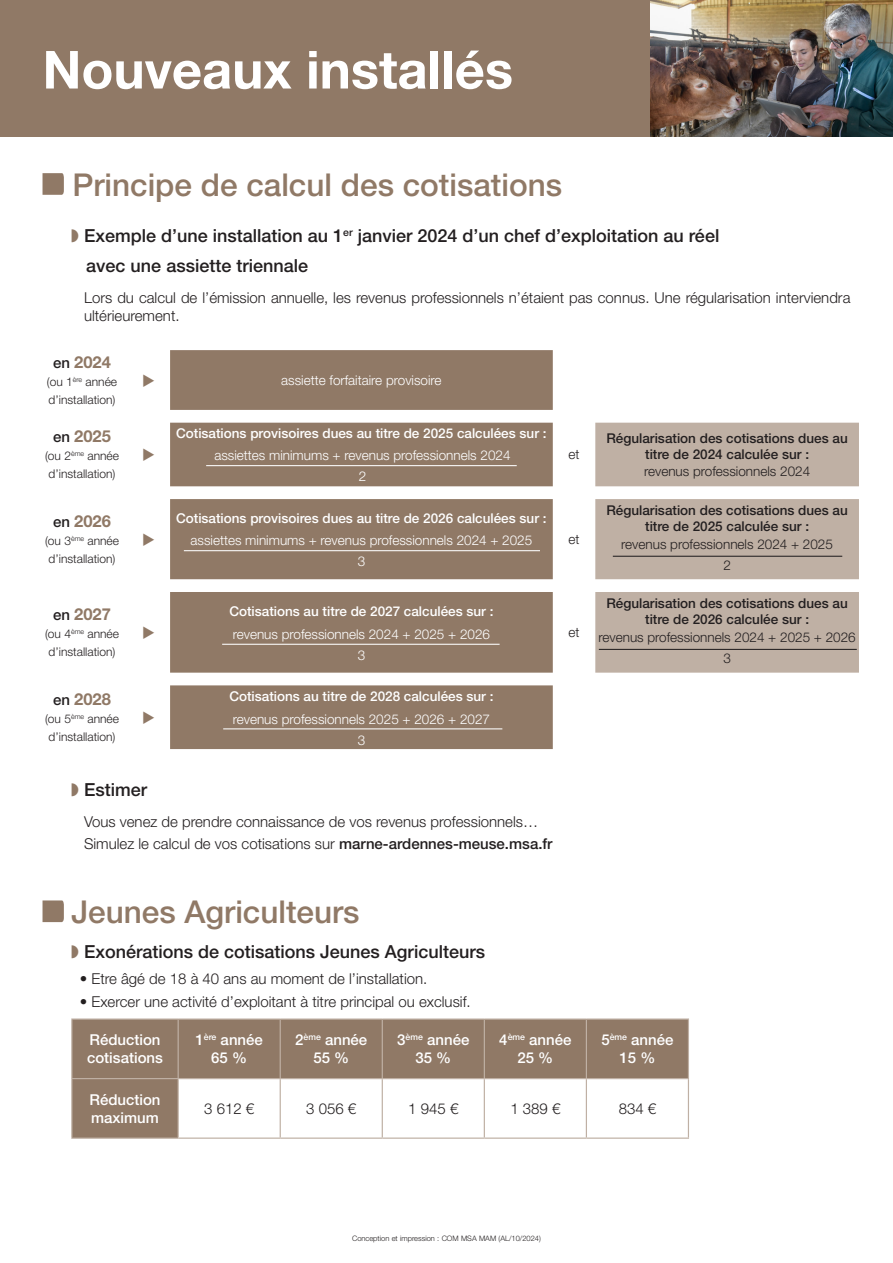
<style>
.page{position:relative;width:893px;height:1263px;background:#fff}
.page>*{position:absolute;margin:0;border:0;box-sizing:border-box;transform-origin:0 0}
.Titre_1{font:700 52.5px "Helvetica Neue LT Std";color:#fff}
.Titre_1-2{font:500 31.5px "Helvetica Neue LT Std";color:#907966}
.t1{font:500 18px "Helvetica Neue LT Std";color:#231f20}
.t2{font:700 16.5px "Helvetica Neue LT Std";color:#907966}
.t3{font:300 15px/18px "Helvetica Neue LT Std";color:#231f20}
.t4{font:500 15px/18px "Helvetica Neue LT Std";color:#fff;text-align:center}
.t5{font:300 13.5px "Helvetica Neue LT Std";color:#fff}
.t6{font:500 13.5px "Helvetica Neue LT Std";color:#fff}
.t7{font:500 13.5px/16.5px "Helvetica Neue LT Std";color:#231f20;text-align:center}
.t8{font:300 13.5px "Helvetica Neue LT Std";color:#231f20}
.t9{font:300 12px/18px "Helvetica Neue LT Std";color:#231f20}
.t10{font:300 7.5px "Helvetica Neue LT Std";color:#231f20}
.s1{font-weight:500;font-size:15px;color:#231f20}
.s2{font-weight:500}
</style>
<div class="page">
<svg style="left:43px;top:173px;width:21px;height:22px"></svg>
<svg style="left:170px;top:350px;width:383px;height:399px;background:#9e8a7a"></svg>
<svg style="left:595px;top:423px;width:264px;height:250px;background:#c5b8ad"></svg>
<hr style="left:206px;top:465px;width:311px;height:1px;background:#fff">
<hr style="left:184px;top:550px;width:356px;height:1px;background:#fff">
<hr style="left:613px;top:556px;width:229px;height:1px;background:#231f20">
<hr style="left:222px;top:644px;width:278px;height:1px;background:#fff">
<hr style="left:599px;top:649px;width:258px;height:1px;background:#231f20">
<hr style="left:223px;top:728px;width:279px;height:1px;background:#fff">
<div style="left:72px;top:1020px;width:616px;height:117px;background:#907966"></div>
<svg style="left:179px;top:1079px;width:509px;height:58px"></svg>
<hr style="left:71px;top:1020px;width:1px;height:58px;background:#bfb0a4">
<hr style="left:71px;top:1018px;width:107px;height:2px;background:#bfb0a4">
<hr style="left:178px;top:1020px;width:1px;height:58px;background:#bfb0a4">
<hr style="left:178px;top:1018px;width:102px;height:2px;background:#bfb0a4">
<hr style="left:280px;top:1020px;width:1px;height:58px;background:#bfb0a4">
<hr style="left:280px;top:1018px;width:102px;height:2px;background:#bfb0a4">
<hr style="left:382px;top:1018px;width:102px;height:2px;background:#bfb0a4">
<hr style="left:484px;top:1018px;width:102px;height:2px;background:#bfb0a4">
<hr style="left:586px;top:1018px;width:103px;height:2px;background:#bfb0a4">
<hr style="left:382px;top:1020px;width:1px;height:58px;background:#bfb0a4">
<hr style="left:484px;top:1020px;width:1px;height:58px;background:#bfb0a4">
<hr style="left:586px;top:1020px;width:1px;height:58px;background:#bfb0a4">
<hr style="left:688px;top:1020px;width:1px;height:58px;background:#bfb0a4">
<hr style="left:71px;top:1079px;width:1px;height:58px;background:#bfb0a4">
<hr style="left:71px;top:1078px;width:107px;height:1px;background:#bfb0a4">
<hr style="left:71px;top:1137px;width:107px;height:2px;background:#bfb0a4">
<hr style="left:178px;top:1079px;width:1px;height:58px;background:#bfb0a4">
<hr style="left:178px;top:1078px;width:102px;height:1px;background:#bfb0a4">
<hr style="left:178px;top:1137px;width:102px;height:2px;background:#bfb0a4">
<hr style="left:280px;top:1079px;width:1px;height:58px;background:#bfb0a4">
<hr style="left:280px;top:1078px;width:102px;height:1px;background:#bfb0a4">
<hr style="left:280px;top:1137px;width:102px;height:2px;background:#bfb0a4">
<hr style="left:382px;top:1079px;width:1px;height:58px;background:#bfb0a4">
<hr style="left:382px;top:1078px;width:102px;height:1px;background:#bfb0a4">
<hr style="left:382px;top:1137px;width:102px;height:2px;background:#bfb0a4">
<hr style="left:484px;top:1079px;width:1px;height:58px;background:#bfb0a4">
<hr style="left:484px;top:1078px;width:102px;height:1px;background:#bfb0a4">
<hr style="left:484px;top:1137px;width:102px;height:2px;background:#bfb0a4">
<hr style="left:586px;top:1079px;width:1px;height:58px;background:#bfb0a4">
<hr style="left:586px;top:1078px;width:103px;height:1px;background:#bfb0a4">
<hr style="left:688px;top:1079px;width:1px;height:58px;background:#bfb0a4">
<hr style="left:586px;top:1137px;width:103px;height:2px;background:#bfb0a4">
<svg style="left:43px;top:900px;width:21px;height:22px"></svg>
<div style="left:0;top:0;width:893px;height:136px;background:#907966"></div>
<img style="left:651px;top:0;width:242px;height:136px">
<p class="Titre_1" style="left:43px;top:37px;width:472px">Nouveaux installés</p>
<p class="Titre_1-2" style="left:72px;top:166px;width:491px">Principe de calcul des cotisations</p>
<p class="t1" style="left:84px;top:225px;width:637px">Exemple d’une installation au 1<sup>er</sup> janvier 2024 d’un chef d’exploitation au réel</p>
<p class="t1" style="left:86px;top:255px;width:223px">avec une assiette triennale</p>
<p class="t3" style="left:84px;top:288px;width:768px">Lors du calcul de l’émission annuelle, les revenus professionnels n’étaient pas connus. Une régularisation interviendra ultérieurement.</p>
<p class="t2" style="left:53px;top:352px;width:59px"><span class="s1">en</span> 2024</p>
<p class="t9" style="left:47px;top:372px;width:72px">(ou 1<sup>ère</sup> année d’installation)</p>
<p class="t5" style="left:281px;top:372px;width:162px">assiette forfaitaire provisoire</p>
<p class="t2" style="left:53px;top:426px;width:59px"><span class="s1">en</span> 2025</p>
<p class="t9" style="left:45px;top:447px;width:76px">(ou 2<sup>ème</sup> année d’installation)</p>
<p class="t6" style="left:176px;top:425px;width:372px">Cotisations provisoires dues au titre de 2025 calculées sur :</p>
<p class="t5" style="left:214px;top:447px;width:298px">assiettes minimums + revenus professionnels 2024</p>
<p class="t5" style="left:359px;top:468px;width:9px">2</p>
<p class="t2" style="left:53px;top:511px;width:59px"><span class="s1">en</span> 2026</p>
<p class="t9" style="left:45px;top:531px;width:76px">(ou 3<sup>ème</sup> année d’installation)</p>
<p class="t2" style="left:53px;top:604px;width:59px"><span class="s1">en</span> 2027</p>
<p class="t9" style="left:45px;top:625px;width:76px">(ou 4<sup>ème</sup> année d’installation)</p>
<p class="t2" style="left:53px;top:689px;width:59px"><span class="s1">en</span> 2028</p>
<p class="t9" style="left:45px;top:710px;width:76px">(ou 5<sup>ème</sup> année d’installation)</p>
<p class="t6" style="left:176px;top:510px;width:372px">Cotisations provisoires dues au titre de 2026 calculées sur :</p>
<p class="t5" style="left:191px;top:532px;width:343px">assiettes minimums + revenus professionnels 2024 + 2025</p>
<p class="t5" style="left:358px;top:553px;width:9px">3</p>
<p class="t6" style="left:229px;top:603px;width:266px">Cotisations au titre de 2027 calculées sur :</p>
<p class="t5" style="left:233px;top:626px;width:259px">revenus professionnels 2024 + 2025 + 2026</p>
<p class="t5" style="left:358px;top:647px;width:9px">3</p>
<p class="t6" style="left:229px;top:688px;width:266px">Cotisations au titre de 2028 calculées sur :</p>
<p class="t5" style="left:233px;top:711px;width:259px">revenus professionnels 2025 + 2026 + 2027</p>
<p class="t5" style="left:358px;top:732px;width:9px">3</p>
<p class="t1" style="left:84px;top:779px;width:65px">Estimer</p>
<p class="t3" style="left:84px;top:812px;width:456px">Vous venez de prendre connaissance de vos revenus professionnels…</p>
<p class="t3" style="left:84px;top:834px;width:470px">Simulez le calcul de vos cotisations sur <span class="s2">marne-ardennes-meuse.msa.fr</span></p>
<p class="t8" style="left:569px;top:446px;width:13px">et</p>
<p class="t8" style="left:569px;top:531px;width:13px">et</p>
<p class="t8" style="left:569px;top:624px;width:13px">et</p>
<p class="t7" style="left:606px;top:430px;width:243px">Régularisation des cotisations dues au titre de 2024 calculée sur :</p>
<p class="t8" style="left:644px;top:463px;width:168px">revenus professionnels 2024</p>
<p class="t7" style="left:606px;top:501px;width:243px">Régularisation des cotisations dues au titre de 2025 calculée sur :</p>
<p class="t8" style="left:621px;top:536px;width:213px">revenus professionnels 2024 + 2025</p>
<p class="t8" style="left:723px;top:557px;width:9px">2</p>
<p class="t7" style="left:606px;top:595px;width:243px">Régularisation des cotisations dues au titre de 2026 calculée sur :</p>
<p class="t8" style="left:598px;top:629px;width:259px">revenus professionnels 2024 + 2025 + 2026</p>
<p class="t8" style="left:723px;top:650px;width:9px">3</p>
<p class="Titre_1-2" style="left:71px;top:893px;width:290px">Jeunes Agriculteurs</p>
<p class="t1" style="left:84px;top:940px;width:402px">Exonérations de cotisations Jeunes Agriculteurs</p>
<p class="t3" style="left:80px;top:969px;width:349px">• Etre âgé de 18 à 40 ans au moment de l’installation.</p>
<p class="t3" style="left:80px;top:992px;width:392px">• Exercer une activité d’exploitant à titre principal ou exclusif.</p>
<p class="t4" style="left:87px;top:1031px;width:77px;text-align:left">Réduction cotisations</p>
<p class="t4" style="left:195px;top:1031px;width:69px">1<sup>ère</sup> année<br>65 %</p>
<p class="t4" style="left:295px;top:1031px;width:74px">2<sup>ème</sup> année<br>55 %</p>
<p class="t4" style="left:397px;top:1031px;width:74px">3<sup>ème</sup> année<br>35 %</p>
<p class="t4" style="left:499px;top:1031px;width:74px">4<sup>ème</sup> année<br>25 %</p>
<p class="t4" style="left:601px;top:1031px;width:74px">5<sup>ème</sup> année<br>15 %</p>
<p class="t4" style="left:89px;top:1090px;width:73px;text-align:left">Réduction maximum</p>
<p class="t3" style="left:204px;top:1099px;width:52px">3 612 €</p>
<p class="t3" style="left:306px;top:1099px;width:52px">3 056 €</p>
<p class="t3" style="left:408px;top:1099px;width:52px">1 945 €</p>
<p class="t3" style="left:510px;top:1099px;width:52px">1 389 €</p>
<p class="t3" style="left:619px;top:1099px;width:39px">834 €</p>
<p class="t10" style="left:352px;top:1233px;width:190px">Conception et impression : COM MSA MAM (AL/10/2024)</p>
</div>
